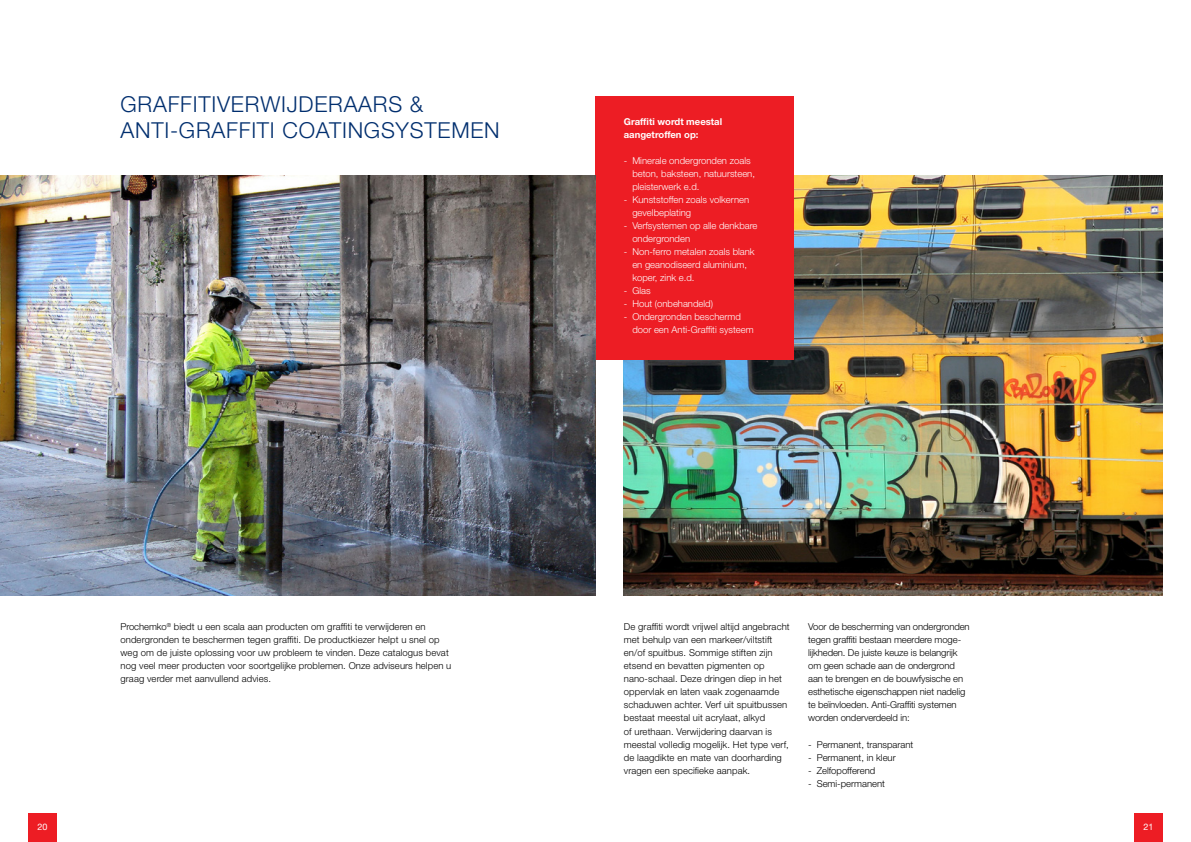
<style>
.page{position:relative;width:1191px;height:842px;background:#fff}
.page>*{position:absolute;margin:0;border:0;box-sizing:border-box;transform-origin:0 0}
.t1{font:300 22px "Helvetica Neue LT Std";letter-spacing:.035em;color:#002e6e}
.t2{font:300 9.5px/13px "Helvetica Neue LT Std";letter-spacing:.01em;color:#000}
.t3{font:300 9.5px/13px "Helvetica Neue LT Std";color:#fff}
.t4{font:300 9.5px/13px "Helvetica Neue LT Std";letter-spacing:-.01em;color:#000}
.t5{font:700 9.5px/13px "Helvetica Neue LT Std";color:#fff}
.t6{font:9px "Helvetica Neue LT Std";color:#fff}
</style>
<div class="page">
<div style="left:28px;top:814px;width:29px;height:28px;background:#ed1d24"></div>
<div style="left:1134px;top:814px;width:28px;height:28px;background:#ed1d24"></div>
<img style="left:624px;top:176px;width:538px;height:419px">
<div style="left:595px;top:96px;width:199px;height:264px;background:#ed1d24"></div>
<img style="left:0;top:176px;width:595px;height:419px">
<p class="t1" style="left:120px;top:91px;width:304px">GRAFFITIVERWIJDERAARS &amp;</p>
<p class="t1" style="left:120px;top:117px;width:381px">ANTI-GRAFFITI COATINGSYSTEMEN</p>
<p class="t2" style="left:120px;top:620px;width:332px">Prochemko<sup>®</sup> biedt u een scala aan producten om graffiti te verwijderen en ondergronden te beschermen tegen graffiti. De productkiezer helpt u snel op weg om de juiste oplossing voor uw probleem te vinden. Deze catalogus bevat nog veel meer producten voor soortgelijke problemen. Onze adviseurs helpen u graag verder met aanvullend advies.</p>
<p class="t5" style="left:624px;top:115px;width:100px">Graffiti wordt meestal aangetroffen op:</p>
<p class="t3" style="left:632px;top:154px;width:124px;text-indent:-9px">- Minerale ondergronden zoals beton, baksteen, natuursteen,</p>
<p class="t3" style="left:632px;top:180px;width:69px">pleisterwerk e.d.</p>
<p class="t3" style="left:624px;top:193px;width:127px">- Kunststoffen zoals volkernen</p>
<p class="t3" style="left:632px;top:206px;width:60px">gevelbeplating</p>
<p class="t3" style="left:624px;top:219px;width:135px">- Verfsystemen op alle denkbare</p>
<p class="t3" style="left:632px;top:232px;width:59px">ondergronden</p>
<p class="t3" style="left:632px;top:245px;width:124px;text-indent:-9px">- Non-ferro metalen zoals blank en geanodiseerd aluminium, koper, zink e.d.</p>
<p class="t3" style="left:624px;top:284px;width:28px">- Glas</p>
<p class="t3" style="left:624px;top:297px;width:91px">- Hout (onbehandeld)</p>
<p class="t3" style="left:624px;top:310px;width:118px">- Ondergronden beschermd</p>
<p class="t3" style="left:632px;top:323px;width:123px">door een Anti-Graffiti systeem</p>
<p class="t2" style="left:624px;top:620px;width:167px">De graffiti wordt vrijwel altijd angebracht met behulp van een markeer/viltstift en/of spuitbus. Sommige stiften zijn etsend en bevatten pigmenten op nano-schaal. Deze dringen diep in het oppervlak en laten vaak zogenaamde schaduwen achter. Verf uit spuitbussen bestaat meestal uit acrylaat, alkyd<br>of urethaan. Verwijdering daarvan is meestal volledig mogelijk. Het type verf, de laagdikte en mate van doorharding vragen een specifieke aanpak.</p>
<p class="t4" style="left:808px;top:620px;width:163px">Voor de bescherming van ondergronden tegen graffiti bestaan meerdere moge&shy;lijkheden. De juiste keuze is belangrijk om geen schade aan de ondergrond aan te brengen en de bouwfysische en esthetische eigenschappen niet nadelig te beïnvloeden. Anti-Graffiti systemen worden onderverdeeld in:</p>
<p class="t2" style="left:808px;top:737px;width:107px">- Permanent, transparant</p>
<p class="t2" style="left:808px;top:750px;width:89px">- Permanent, in kleur</p>
<p class="t2" style="left:808px;top:763px;width:69px">- Zelfopofferend</p>
<p class="t2" style="left:808px;top:776px;width:78px">- Semi-permanent</p>
<p class="t6" style="left:38px;top:821px;width:12px">20</p>
<p class="t6" style="left:1143px;top:821px;width:12px">21</p>
</div>
